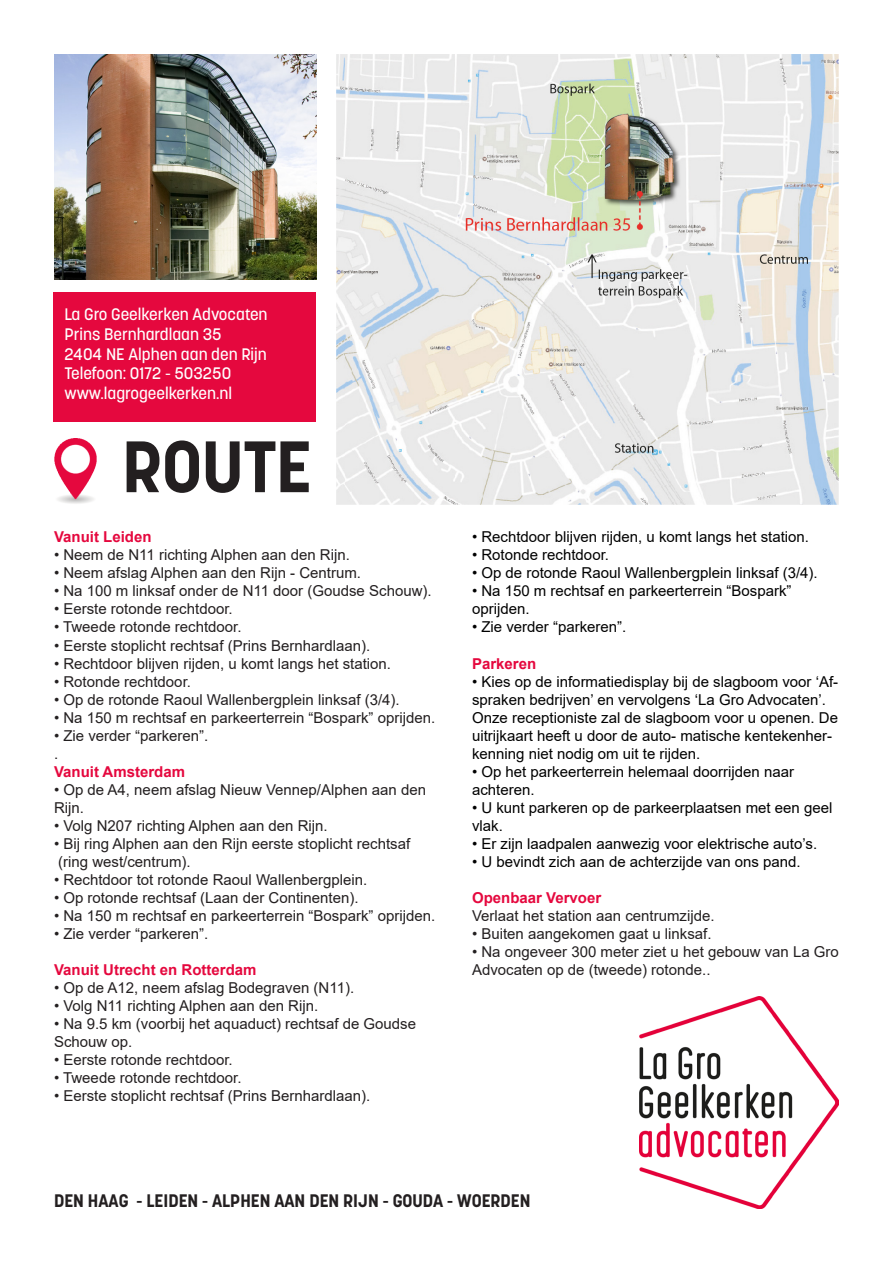
<style>
.page{position:relative;width:893px;height:1263px;background:#fff}
.page>*{position:absolute;margin:0;border:0;box-sizing:border-box;transform-origin:0 0}
.t1{font:700 72px "Korolev";color:#231f20}
.t2{font:700 18px "Korolev";color:#231f20}
.t3{font:500 16.5px "Korolev";color:#fff}
.t4{font:15px/18px "Arial";color:#231f20}
.t5{font:15px/18px "Arial";color:#000}
.t6{font:700 15px "Arial";color:#e5083e}
</style>
<div class="page">
<img style="left:54px;top:438px;width:42px;height:66px">
<div style="left:53px;top:293px;width:263px;height:128px;background:#e5083e"></div>
<img style="left:639px;top:996px;width:200px;height:213px">
<img style="left:54px;top:54px;width:262px;height:225px">
<img style="left:337px;top:55px;width:502px;height:450px">
<p class="t3" style="left:64px;top:304px;width:205px">La Gro Geelkerken Advocaten</p>
<p class="t3" style="left:64px;top:324px;width:159px">Prins Bernhardlaan 35</p>
<p class="t3" style="left:64px;top:343px;width:204px">2404 NE Alphen aan den Rijn</p>
<p class="t3" style="left:64px;top:363px;width:168px">Telefoon: 0172 - 503250</p>
<p class="t3" style="left:64px;top:383px;width:169px">www.lagrogeelkerken.nl</p>
<p class="t1" style="left:122px;top:421px;width:191px">ROUTE</p>
<p class="t6" style="left:54px;top:527px;width:99px">Vanuit Leiden</p>
<p class="t4" style="left:54px;top:546px;width:297px">• Neem de N11 richting Alphen aan den Rijn.</p>
<p class="t4" style="left:54px;top:564px;width:309px">• Neem afslag Alphen aan den Rijn - Centrum.</p>
<p class="t4" style="left:54px;top:582px;width:379px">• Na 100 m linksaf onder de N11 door (Goudse Schouw).</p>
<p class="t4" style="left:54px;top:600px;width:180px">• Eerste rotonde rechtdoor.</p>
<p class="t4" style="left:54px;top:618px;width:189px">• Tweede rotonde rechtdoor.</p>
<p class="t4" style="left:54px;top:636px;width:318px">• Eerste stoplicht rechtsaf (Prins Bernhardlaan).</p>
<p class="t4" style="left:54px;top:654px;width:339px">• Rechtdoor blijven rijden, u komt langs het station.</p>
<p class="t4" style="left:54px;top:672px;width:139px">• Rotonde rechtdoor.</p>
<p class="t4" style="left:54px;top:690px;width:347px">• Op de rotonde Raoul Wallenbergplein linksaf (3/4).</p>
<p class="t4" style="left:54px;top:708px;width:383px">• Na 150 m rechtsaf en parkeerterrein “Bospark” oprijden.</p>
<p class="t4" style="left:54px;top:726px;width:156px">• Zie verder “parkeren”.</p>
<p class="t4" style="left:54px;top:744px;width:6px">.</p>
<p class="t6" style="left:54px;top:761px;width:133px">Vanuit Amsterdam</p>
<p class="t4" style="left:54px;top:780px;width:374px">• Op de A4, neem afslag Nieuw Vennep/Alphen aan den<br>Rijn.</p>
<p class="t4" style="left:54px;top:816px;width:275px">• Volg N207 richting Alphen aan den Rijn.</p>
<p class="t4" style="left:54px;top:834px;width:358px">• Bij ring Alphen aan den Rijn eerste stoplicht rechtsaf</p>
<p class="t4" style="left:58px;top:852px;width:134px">(ring west/centrum).</p>
<p class="t4" style="left:54px;top:870px;width:315px">• Rechtdoor tot rotonde Raoul Wallenbergplein.</p>
<p class="t4" style="left:54px;top:888px;width:306px">• Op rotonde rechtsaf (Laan der Continenten).</p>
<p class="t4" style="left:54px;top:906px;width:383px">• Na 150 m rechtsaf en parkeerterrein “Bospark” oprijden.</p>
<p class="t4" style="left:54px;top:924px;width:156px">• Zie verder “parkeren”.</p>
<p class="t6" style="left:54px;top:959px;width:204px">Vanuit Utrecht en Rotterdam</p>
<p class="t4" style="left:54px;top:978px;width:302px">• Op de A12, neem afslag Bodegraven (N11).</p>
<p class="t4" style="left:54px;top:996px;width:266px">• Volg N11 richting Alphen aan den Rijn.</p>
<p class="t4" style="left:54px;top:1014px;width:364px">• Na 9.5 km (voorbij het aquaduct) rechtsaf de Goudse<br>Schouw op.</p>
<p class="t4" style="left:54px;top:1050px;width:180px">• Eerste rotonde rechtdoor.</p>
<p class="t4" style="left:54px;top:1068px;width:189px">• Tweede rotonde rechtdoor.</p>
<p class="t4" style="left:54px;top:1086px;width:318px">• Eerste stoplicht rechtsaf (Prins Bernhardlaan).</p>
<p class="t5" style="left:472px;top:528px;width:339px">• Rechtdoor blijven rijden, u komt langs het station.</p>
<p class="t5" style="left:472px;top:546px;width:139px">• Rotonde rechtdoor.</p>
<p class="t5" style="left:472px;top:564px;width:347px">• Op de rotonde Raoul Wallenbergplein linksaf (3/4).</p>
<p class="t5" style="left:472px;top:582px;width:321px">• Na 150 m rechtsaf en parkeerterrein “Bospark”</p>
<p class="t5" style="left:472px;top:600px;width:59px">oprijden.</p>
<p class="t5" style="left:472px;top:618px;width:156px">• Zie verder “parkeren”.</p>
<p class="t6" style="left:472px;top:653px;width:66px">Parkeren</p>
<p class="t5" style="left:472px;top:672px;width:368px">• Kies op de informatiedisplay bij de slagboom voor ‘Af&shy;spraken bedrijven’ en vervolgens ‘La Gro Advocaten’.<br>Onze receptioniste zal de slagboom voor u openen. De uitrijkaart heeft u door de auto- matische kentekenher&shy;kenning niet nodig om uit te rijden.</p>
<p class="t5" style="left:472px;top:762px;width:324px">• Op het parkeerterrein helemaal doorrijden naar</p>
<p class="t5" style="left:472px;top:780px;width:64px">achteren.</p>
<p class="t5" style="left:472px;top:798px;width:362px">• U kunt parkeren op de parkeerplaatsen met een geel vlak.</p>
<p class="t5" style="left:472px;top:834px;width:347px">• Er zijn laadpalen aanwezig voor elektrische auto’s.</p>
<p class="t5" style="left:472px;top:852px;width:330px">• U bevindt zich aan de achterzijde van ons pand.</p>
<p class="t6" style="left:472px;top:887px;width:131px">Openbaar Vervoer</p>
<p class="t4" style="left:472px;top:906px;width:244px">Verlaat het station aan centrumzijde.</p>
<p class="t4" style="left:472px;top:924px;width:241px">• Buiten aangekomen gaat u linksaf.</p>
<p class="t4" style="left:472px;top:942px;width:368px">• Na ongeveer 300 meter ziet u het gebouw van La Gro<br>Advocaten op de (tweede) rotonde..</p>
<p class="t2" style="left:54px;top:1189px;width:478px">DEN HAAG - LEIDEN - ALPHEN AAN DEN RIJN - GOUDA - WOERDEN</p>
</div>
